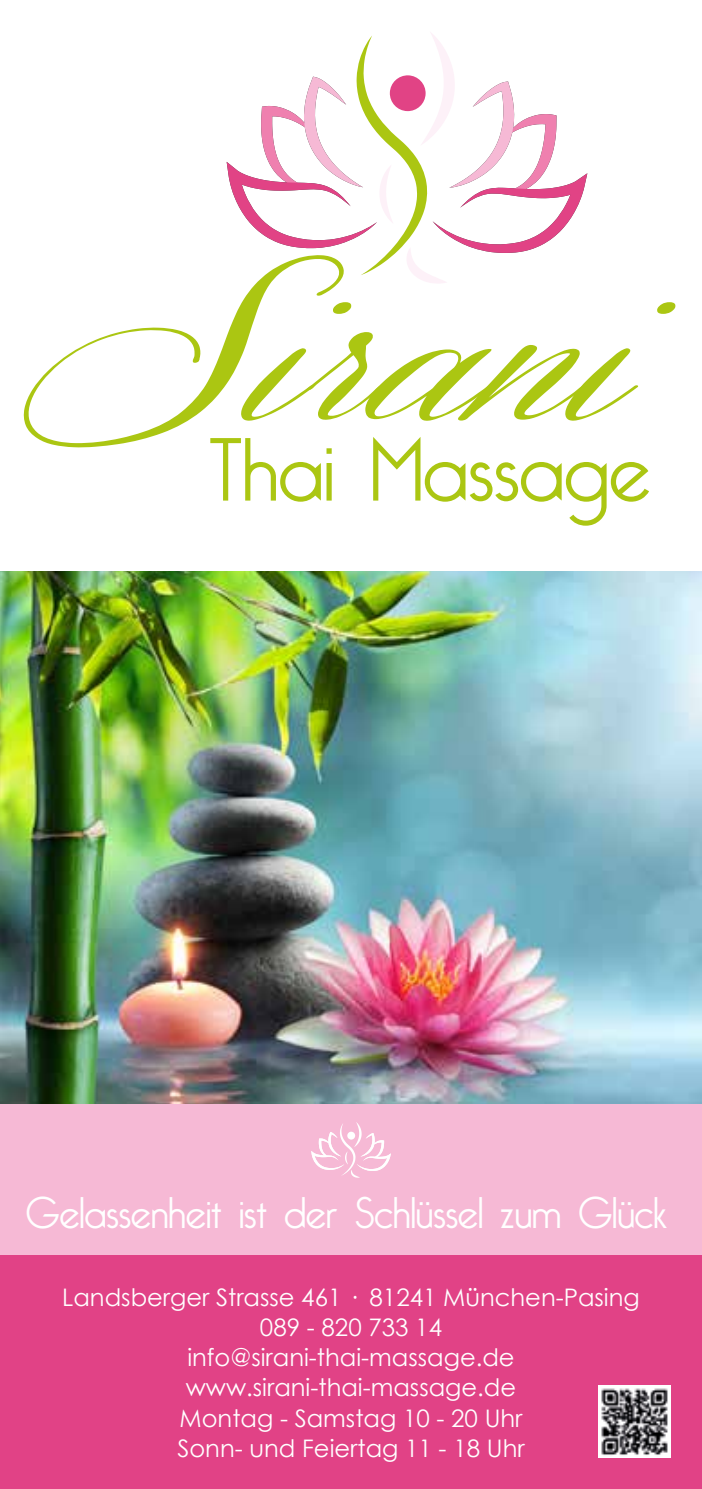
<style>
.page{position:relative;width:702px;height:1489px;background:#fff}
.page>*{position:absolute;margin:0;border:0;box-sizing:border-box;transform-origin:0 0}
.t1{font:133px "Coneria Script Slanted Demo";color:#abc612}
.t2{font:300 87.25px "Bellerose";color:#abc612}
.t3{font:300 43.25px "Bellerose";color:#fff}
.t4{font:24.25px/30.2px "Century Gothic";color:#fff;text-align:center}
.s1{font-size:185.5px}
</style>
<div class="page">
<div style="left:0;top:1092px;width:702px;height:162px;background:#f6b9d5"></div>
<svg style="left:227px;top:33px;width:360px;height:250px"></svg>
<div style="left:0;top:1254px;width:702px;height:234px;background:#e14286"></div>
<img style="left:598px;top:1385px;width:72px;height:71px">
<img style="left:0;top:571px;width:702px;height:532px">
<svg style="left:311px;top:1122px;width:80px;height:55px"></svg>
<h1 class="t1" style="left:10px;top:294px;width:608px"><span class="s1">S</span>irani</h1>
<h2 class="t2" style="left:209px;top:420px;width:443px">Thai Massage</h2>
<h3 class="t3" style="left:26px;top:1188px;width:643px">Gelassenheit ist der Schlüssel zum Glück</h3>
<p class="t4" style="left:62px;top:1281px;width:579px">Landsberger Strasse 461 · 81241 München-Pasing<br>089 - 820 733 14<br>info@sirani-thai-massage.de www.sirani-thai-massage.de<br>Montag - Samstag 10 - 20 Uhr<br>Sonn- und Feiertag 11 - 18 Uhr</p>
</div>
